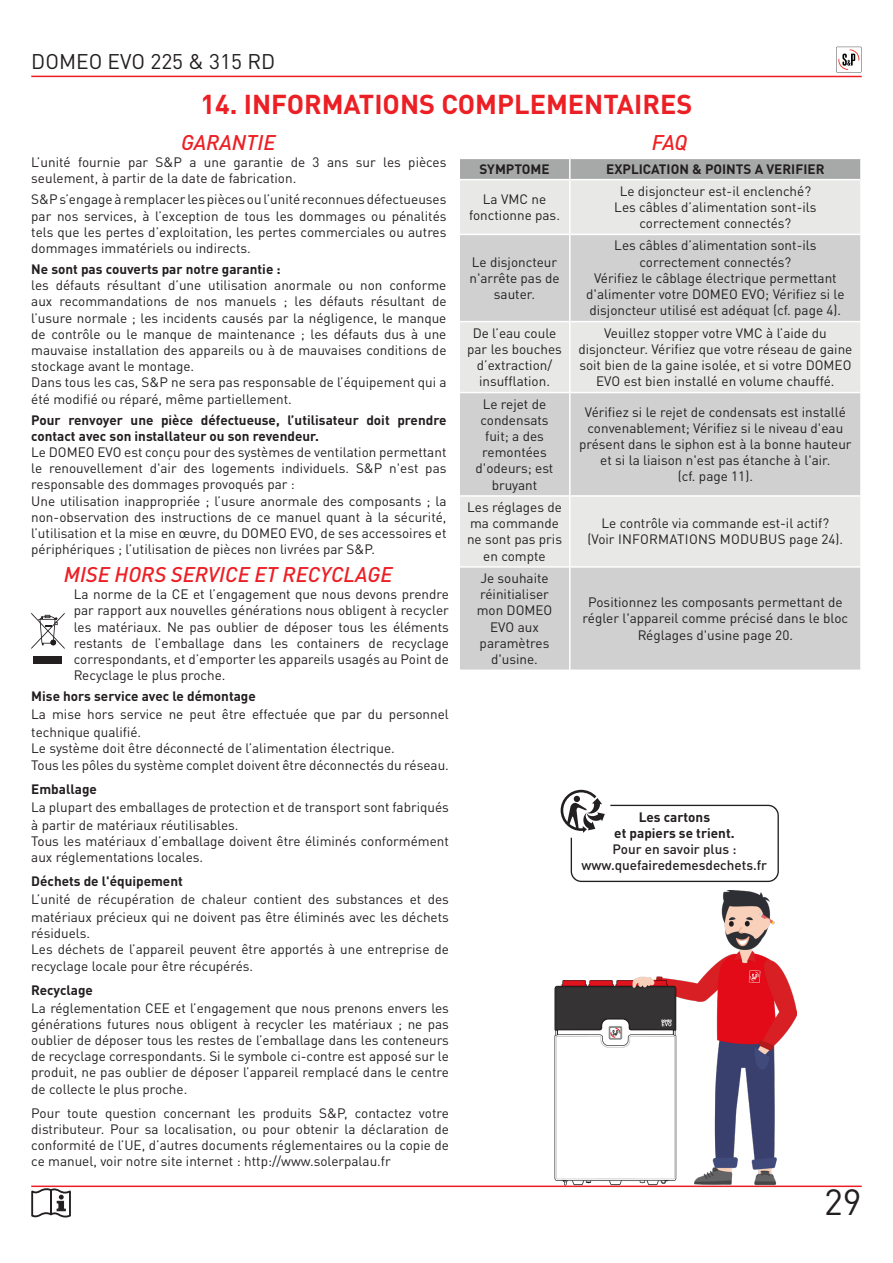
<style>
.page{position:relative;width:893px;height:1263px;background:#fff}
.page>*{position:absolute;margin:0;border:0;box-sizing:border-box;transform-origin:0 0}
.t1{font:36px "DIN Pro";color:#231f20}
._1_titre{font:700 27px "DIN Pro";color:#ec1f25}
._2_sous-titre{font:italic 500 21px "DIN Pro";color:#ec1f25}
.t2{font:21px "DIN Pro";color:#231f20}
._2_sous-titre-2{font:italic 500 21px "DIN Pro";color:#ee2025}
._4__Corps{font:13.5px/16.2px "DIN Pro";color:#231f20;text-align:center}
._4__Corps-2{font:700 13.5px/16.2px "DIN Pro";color:#231f20}
.t3{font:500 13.5px/16.2px "DIN Pro";color:#231f20;text-align:center}
._4__Corps-3{font:13.5px "DIN Pro";letter-spacing:.02em;color:#231f20}
.s1{font-weight:700}
</style>
<div class="page">
<hr style="left:31px;top:1185px;width:831px;height:2px;background:#ee1f23">
<hr style="left:31px;top:76px;width:831px;height:1px;background:#ee1f23">
<svg style="left:31px;top:1187px;width:41px;height:31px"></svg>
<svg style="left:836px;top:47px;width:26px;height:25px"></svg>
<div style="left:34px;top:656px;width:28px;height:7px;background:#231f20"></div>
<svg style="left:31px;top:613px;width:34px;height:36px"></svg>
<svg style="left:460px;top:159px;width:400px;height:20px;background:#a8a9a9"></svg>
<div style="left:460px;top:180px;width:400px;height:54px;background:#e8e9e7"></div>
<svg style="left:460px;top:235px;width:400px;height:434px;background:#d7d8d6"></svg>
<hr style="left:569px;top:158px;width:2px;height:22px;background:#fff">
<hr style="left:569px;top:180px;width:2px;height:54px;background:#fff">
<hr style="left:569px;top:234px;width:2px;height:88px;background:#fff">
<hr style="left:460px;top:321px;width:109px;height:1px;background:#fff">
<hr style="left:571px;top:321px;width:289px;height:1px;background:#fff">
<hr style="left:569px;top:322px;width:2px;height:71px;background:#fff">
<hr style="left:460px;top:392px;width:109px;height:1px;background:#fff">
<hr style="left:571px;top:392px;width:289px;height:1px;background:#fff">
<hr style="left:569px;top:393px;width:2px;height:103px;background:#fff">
<hr style="left:460px;top:495px;width:109px;height:2px;background:#fff">
<hr style="left:571px;top:495px;width:289px;height:2px;background:#fff">
<hr style="left:569px;top:496px;width:2px;height:71px;background:#fff">
<hr style="left:460px;top:566px;width:109px;height:2px;background:#fff">
<hr style="left:571px;top:566px;width:289px;height:2px;background:#fff">
<hr style="left:569px;top:567px;width:2px;height:104px;background:#fff">
<svg style="left:561px;top:790px;width:218px;height:92px"></svg>
<img style="left:505px;top:891px;width:291px;height:295px">
<h3 class="t2" style="left:31px;top:45px;width:246px">DOMEO EVO 225 &amp; 315 RD</h3>
<p class="_1_titre" style="left:201px;top:81px;width:493px">14. INFORMATIONS COMPLEMENTAIRES</p>
<p class="_2_sous-titre" style="left:181px;top:126px;width:96px">GARANTIE</p>
<p class="_2_sous-titre-2" style="left:652px;top:126px;width:37px">FAQ</p>
<p class="_4__Corps" style="left:31px;top:153px;width:417px;text-align:left">L’unité fournie par S&amp;P a une garantie de 3 ans sur les pièces seulement, à partir de la date de fabrication.</p>
<p class="_4__Corps" style="left:31px;top:190px;width:417px;text-align:justify">S&amp;P s’engage à remplacer les pièces ou l’unité reconnues défectueuses par nos services, à l’exception de tous les dommages ou pénalités tels que les pertes d’exploitation, les pertes commerciales ou autres dommages immatériels ou indirects.</p>
<p class="_4__Corps-2" style="left:31px;top:259px;width:251px">Ne sont pas couverts par notre garantie :</p>
<p class="_4__Corps" style="left:31px;top:276px;width:417px;text-align:justify">les défauts résultant d’une utilisation anormale ou non conforme aux recommandations de nos manuels ; les défauts résultant de l’usure normale ; les incidents causés par la négligence, le manque de contrôle ou le manque de maintenance ; les défauts dus à une mauvaise installation des appareils ou à de mauvaises conditions de stockage avant le montage.</p>
<p class="_4__Corps" style="left:31px;top:373px;width:417px;text-align:left">Dans tous les cas, S&amp;P ne sera pas responsable de l’équipement qui a été modifié ou réparé, même partiellement.</p>
<p class="_4__Corps-2" style="left:31px;top:410px;width:417px">Pour renvoyer une pièce défectueuse, l’utilisateur doit prendre contact avec son installateur ou son revendeur.</p>
<p class="_4__Corps" style="left:31px;top:443px;width:417px;text-align:justify">Le DOMEO EVO est conçu pour des systèmes de ventilation permettant le renouvellement d'air des logements individuels. S&amp;P n'est pas responsable des dommages provoqués par :</p>
<p class="_4__Corps" style="left:31px;top:491px;width:417px;text-align:justify">Une utilisation inappropriée ; l’usure anormale des composants ; la non-observation des instructions de ce manuel quant à la sécurité, l’utilisation et la mise en œuvre, du DOMEO EVO, de ses accessoires et périphériques ; l’utilisation de pièces non livrées par S&amp;P.</p>
<p class="_4__Corps" style="left:74px;top:585px;width:377px;text-align:justify">La norme de la CE et l’engagement que nous devons prendre par rapport aux nouvelles générations nous obligent à recycler les matériaux. Ne pas oublier de déposer tous les éléments restants de l’emballage dans les containers de recyclage correspondants, et d’emporter les appareils usagés au Point de Recyclage le plus proche.</p>
<p class="_4__Corps-2" style="left:31px;top:687px;width:226px">Mise hors service avec le démontage</p>
<p class="_4__Corps" style="left:31px;top:704px;width:419px;line-height:18px;text-align:left">La mise hors service ne peut être effectuée que par du personnel technique qualifié.</p>
<p class="_4__Corps" style="left:31px;top:739px;width:365px">Le système doit être déconnecté de l’alimentation électrique.</p>
<p class="_4__Corps" style="left:31px;top:755px;width:419px">Tous les pôles du système complet doivent être déconnectés du réseau.</p>
<p class="_4__Corps-2" style="left:31px;top:779px;width:67px">Emballage</p>
<p class="_4__Corps" style="left:31px;top:796px;width:419px;line-height:18px;text-align:left">La plupart des emballages de protection et de transport sont fabriqués à partir de matériaux réutilisables.</p>
<p class="_4__Corps" style="left:31px;top:831px;width:419px;text-align:left">Tous les matériaux d’emballage doivent être éliminés conformément aux réglementations locales.</p>
<p class="_4__Corps-2" style="left:31px;top:871px;width:153px">Déchets de l'équipement</p>
<p class="_4__Corps" style="left:31px;top:889px;width:419px;line-height:18px;text-align:left">L’unité de récupération de chaleur contient des substances et des matériaux précieux qui ne doivent pas être éliminés avec les déchets</p>
<p class="_4__Corps" style="left:31px;top:924px;width:60px">résiduels.</p>
<p class="_4__Corps" style="left:31px;top:940px;width:419px;text-align:left">Les déchets de l’appareil peuvent être apportés à une entreprise de recyclage locale pour être récupérés.</p>
<p class="_4__Corps-2" style="left:31px;top:980px;width:63px">Recyclage</p>
<p class="_4__Corps" style="left:31px;top:998px;width:419px;text-align:justify">La réglementation CEE et l’engagement que nous prenons envers les générations futures nous obligent à recycler les matériaux ; ne pas oublier de déposer tous les restes de l’emballage dans les conteneurs de recyclage correspondants. Si le symbole ci-contre est apposé sur le produit, ne pas oublier de déposer l’appareil remplacé dans le centre de collecte le plus proche.</p>
<p class="_4__Corps" style="left:31px;top:1103px;width:419px;text-align:justify">Pour toute question concernant les produits S&amp;P, contactez votre distributeur. Pour sa localisation, ou pour obtenir la déclaration de conformité de l’UE, d’autres documents réglementaires ou la copie de ce manuel, voir notre site internet : http://www.solerpalau.fr</p>
<p class="_2_sous-titre" style="left:64px;top:558px;width:330px">MISE HORS SERVICE ET RECYCLAGE</p>
<p class="_4__Corps-2" style="left:479px;top:159px;width:72px">SYMPTOME</p>
<p class="_4__Corps-2" style="left:606px;top:159px;width:220px">EXPLICATION &amp; POINTS A VERIFIER</p>
<p class="_4__Corps" style="left:469px;top:189px;width:92px">La VMC ne fonctionne pas.</p>
<p class="_4__Corps" style="left:614px;top:181px;width:204px">Le disjoncteur est-il enclenché?<br>Les câbles d’alimentation sont-ils correctement connectés?</p>
<p class="_4__Corps" style="left:469px;top:252px;width:92px">Le disjoncteur n'arrête pas de sauter.</p>
<p class="_4__Corps" style="left:614px;top:236px;width:204px">Les câbles d’alimentation sont-ils correctement connectés?</p>
<p class="_4__Corps" style="left:586px;top:268px;width:260px">Vérifiez le câblage électrique permettant d'alimenter votre DOMEO EVO; Vérifiez si le disjoncteur utilisé est adéquat (cf. page 4).</p>
<p class="_4__Corps" style="left:467px;top:323px;width:96px">De l’eau coule par les bouches d’extraction/ insufflation.</p>
<p class="_4__Corps" style="left:578px;top:323px;width:276px">Veuillez stopper votre VMC à l’aide du disjoncteur. Vérifiez que votre réseau de gaine soit bien de la gaine isolée, et si votre DOMEO EVO est bien installé en volume chauffé.</p>
<p class="_4__Corps" style="left:476px;top:394px;width:79px">Le rejet de condensats fuit; a des remontées d'odeurs; est bruyant</p>
<p class="_4__Corps" style="left:579px;top:402px;width:274px">Vérifiez si le rejet de condensats est installé convenablement; Vérifiez si le niveau d'eau présent dans le siphon est à la bonne hauteur et si la liaison n'est pas étanche à l'air.</p>
<p class="_4__Corps" style="left:678px;top:467px;width:77px">(cf. page 11).</p>
<p class="_4__Corps" style="left:467px;top:498px;width:97px">Les réglages de ma commande ne sont pas pris en compte</p>
<p class="_4__Corps" style="left:477px;top:569px;width:77px">Je souhaite réinitialiser mon DOMEO<br>EVO aux paramètres d'usine.</p>
<p class="_4__Corps" style="left:602px;top:514px;width:229px">Le contrôle via commande est-il actif?</p>
<p class="_4__Corps-3" style="left:587px;top:529px;width:257px">(Voir INFORMATIONS MODUBUS page 24).</p>
<p class="_4__Corps" style="left:583px;top:593px;width:267px">Positionnez les composants permettant de régler l'appareil comme précisé dans le bloc<br>Réglages d'usine page 20.</p>
<p class="t3" style="left:581px;top:807px;width:187px"><span class="s1">Les cartons<br>et papiers se trient.<br></span>Pour en savoir plus : www.quefairedemesdechets.fr</p>
<h1 class="t1" style="left:824px;top:1173px;width:39px">29</h1>
</div>
